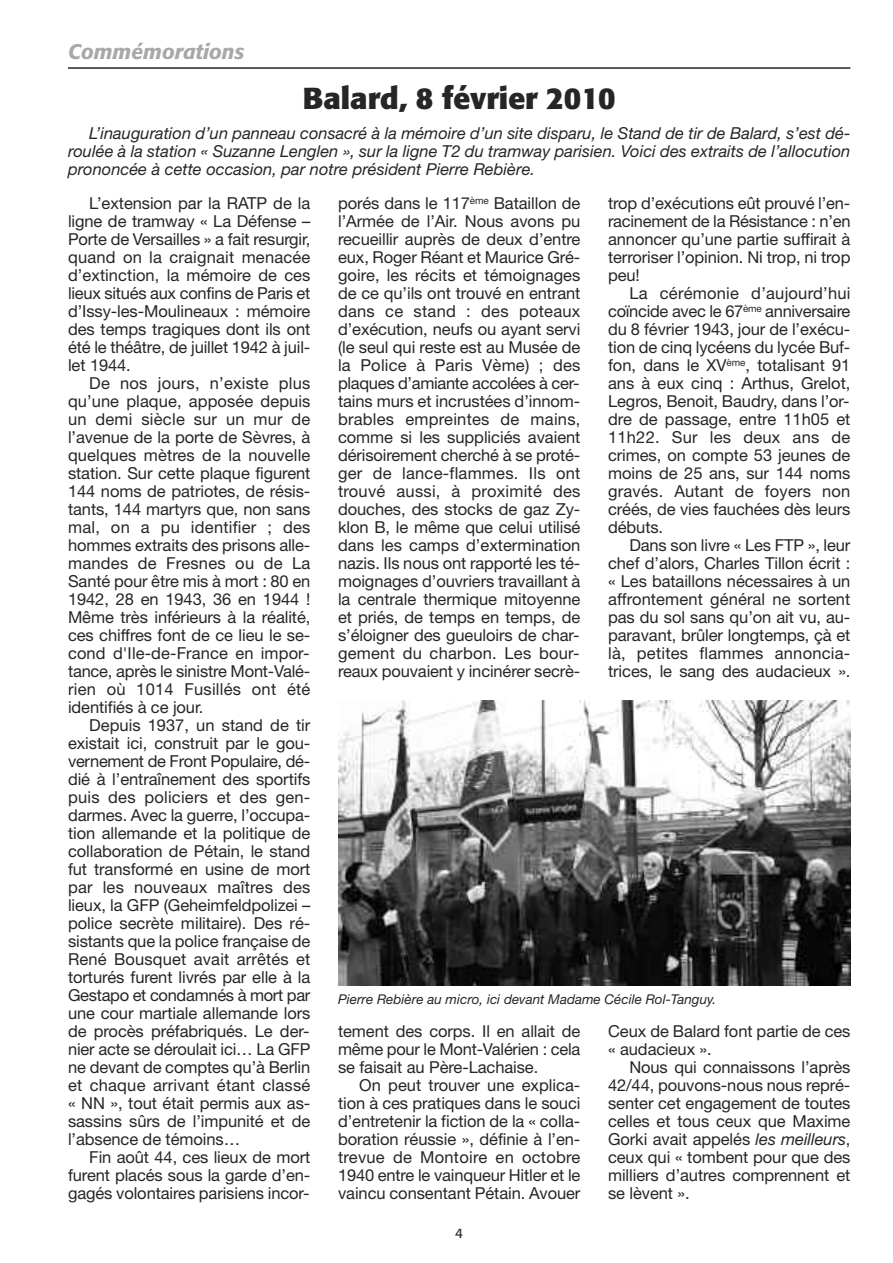
<style>
.page{position:relative;width:893px;height:1263px;background:#fff}
.page>*{position:absolute;margin:0;border:0;box-sizing:border-box;transform-origin:0 0}
.t1{font:700 30px "Formata";color:#272627}
.t2{font:italic 500 21px "Formata";color:#a9a8a9}
.t3{font:16.5px/18px "Helvetica Neue";letter-spacing:-.005em;color:#272627;text-align:justify}
.t4{font:italic 16.5px/18px "Helvetica Neue";color:#272627;text-align:justify}
.t5{font:italic 13.5px "Helvetica Neue";color:#272627}
.t6{font:13.5px "Formata";color:#272627}
.s1{font-style:italic}
</style>
<div class="page">
<hr style="left:68px;top:67px;width:782px;height:2px;background:#272627">
<img style="left:338px;top:701px;width:512px;height:284px">
<p class="t2" style="left:68px;top:39px;width:178px">Commémorations</p>
<h1 class="t1" style="left:303px;top:80px;width:314px">Balard, 8 février 2010</h1>
<p class="t4" style="left:68px;top:124px;width:784px;text-indent:21px">L’inauguration d’un panneau consacré à la mémoire d’un site disparu, le Stand de tir de Balard, s’est dé&shy;roulée à la station « Suzanne Lenglen », sur la ligne T2 du tramway parisien. Voici des extraits de l’allocution prononcée à cette occasion, par notre président Pierre Rebière.</p>
<p class="t3" style="left:68px;top:194px;width:244px;text-indent:21px">L’extension par la RATP de la ligne de tramway « La Défense – Porte de Versailles » a fait resurgir, quand on la craignait menacée d’extinction, la mémoire de ces lieux situés aux confins de Paris et d’Issy-les-Moulineaux : mémoire des temps tragiques dont ils ont été le théâtre, de juillet 1942 à juil&shy;let 1944.</p>
<p class="t3" style="left:68px;top:374px;width:244px;text-indent:21px">De nos jours, n’existe plus qu’une plaque, apposée depuis un demi siècle sur un mur de l’avenue de la porte de Sèvres, à quelques mètres de la nouvelle station. Sur cette plaque figurent 144 noms de patriotes, de résis&shy;tants, 144 martyrs que, non sans mal, on a pu identifier ; des hommes extraits des prisons alle&shy;mandes de Fresnes ou de La Santé pour être mis à mort : 80 en 1942, 28 en 1943, 36 en 1944 !<br>Même très inférieurs à la réalité, ces chiffres font de ce lieu le se&shy;cond d'Ile-de-France en impor&shy;tance, après le sinistre Mont-Valé&shy;rien où 1014 Fusillés ont été identifiés à ce jour.</p>
<p class="t3" style="left:68px;top:716px;width:244px;text-indent:21px">Depuis 1937, un stand de tir existait ici, construit par le gou&shy;vernement de Front Populaire, dé&shy;dié à l’entraînement des sportifs puis des policiers et des gen&shy;darmes. Avec la guerre, l’occupa&shy;tion allemande et la politique de collaboration de Pétain, le stand fut transformé en usine de mort par les nouveaux maîtres des lieux, la GFP (Geheimfeldpolizei – police secrète militaire). Des ré&shy;sistants que la police française de René Bousquet avait arrêtés et torturés furent livrés par elle à la Gestapo et condamnés à mort par une cour martiale allemande lors de procès préfabriqués. Le der&shy;nier acte se déroulait ici… La GFP ne devant de comptes qu’à Berlin et chaque arrivant étant classé « NN », tout était permis aux as&shy;sassins sûrs de l’impunité et de l’absence de témoins…</p>
<p class="t3" style="left:68px;top:1148px;width:244px;text-indent:21px">Fin août 44, ces lieux de mort furent placés sous la garde d’en&shy;gagés volontaires parisiens incor-</p>
<p class="t3" style="left:338px;top:194px;width:244px">porés dans le 117<sup>ème</sup> Bataillon de l’Armée de l’Air. Nous avons pu recueillir auprès de deux d’entre eux, Roger Réant et Maurice Gré&shy;goire, les récits et témoignages de ce qu’ils ont trouvé en entrant dans ce stand : des poteaux d’exécution, neufs ou ayant servi (le seul qui reste est au Musée de la Police à Paris Vème) ; des plaques d’amiante accolées à cer&shy;tains murs et incrustées d’innom&shy;brables empreintes de mains, comme si les suppliciés avaient dérisoirement cherché à se proté&shy;ger de lance-flammes. Ils ont trouvé aussi, à proximité des douches, des stocks de gaz Zy&shy;klon B, le même que celui utilisé dans les camps d’extermination nazis. Ils nous ont rapporté les té&shy;moignages d’ouvriers travaillant à la centrale thermique mitoyenne et priés, de temps en temps, de s’éloigner des gueuloirs de char&shy;gement du charbon. Les bour&shy;reaux pouvaient y incinérer secrè-</p>
<p class="t3" style="left:608px;top:194px;width:244px">trop d’exécutions eût prouvé l’en&shy;racinement de la Résistance : n’en annoncer qu’une partie suffirait à terroriser l’opinion. Ni trop, ni trop peu!</p>
<p class="t3" style="left:608px;top:284px;width:244px;text-indent:21px">La cérémonie d’aujourd’hui coïncide avec le 67<sup>ème</sup> anniversaire du 8 février 1943, jour de l’exécu&shy;tion de cinq lycéens du lycée Buf&shy;fon, dans le XV<sup>ème</sup>, totalisant 91 ans à eux cinq : Arthus, Grelot, Legros, Benoit, Baudry, dans l’or&shy;dre de passage, entre 11h05 et 11h22. Sur les deux ans de crimes, on compte 53 jeunes de moins de 25 ans, sur 144 noms gravés. Autant de foyers non créés, de vies fauchées dès leurs débuts.</p>
<p class="t3" style="left:608px;top:536px;width:244px;text-indent:21px">Dans son livre « Les FTP », leur chef d’alors, Charles Tillon écrit : « Les bataillons nécessaires à un affrontement général ne sortent pas du sol sans qu’on ait vu, au&shy;paravant, brûler longtemps, çà et là, petites flammes annoncia&shy;trices, le sang des audacieux ».</p>
<p class="t5" style="left:338px;top:991px;width:380px">Pierre Rebière au micro, ici devant Madame Cécile Rol-Tanguy.</p>
<p class="t3" style="left:338px;top:1022px;width:244px">tement des corps. Il en allait de même pour le Mont-Valérien : cela se faisait au Père-Lachaise.</p>
<p class="t3" style="left:338px;top:1076px;width:244px;text-indent:21px">On peut trouver une explica&shy;tion à ces pratiques dans le souci d’entretenir la fiction de la « colla&shy;boration réussie », définie à l’en&shy;trevue de Montoire en octobre 1940 entre le vainqueur Hitler et le vaincu consentant Pétain. Avouer</p>
<p class="t6" style="left:455px;top:1225px;width:9px">4</p>
<p class="t3" style="left:608px;top:1022px;width:244px">Ceux de Balard font partie de ces « audacieux ».</p>
<p class="t3" style="left:608px;top:1058px;width:244px;text-indent:21px">Nous qui connaissons l’après 42/44, pouvons-nous nous repré&shy;senter cet engagement de toutes celles et tous ceux que Maxime Gorki avait appelés <span class="s1">les meilleurs</span>, ceux qui « tombent pour que des milliers d’autres comprennent et se lèvent ».</p>
</div>
